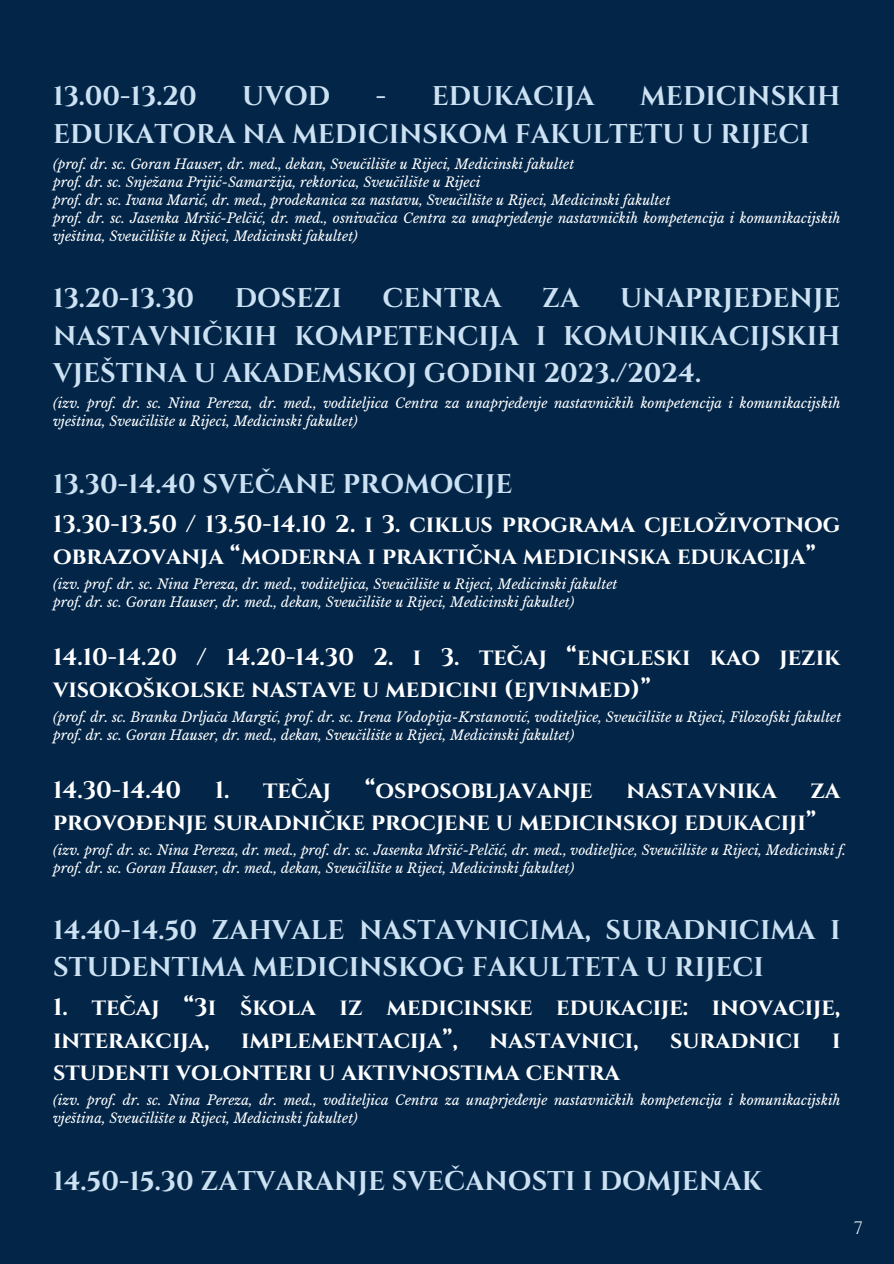
<style>
.page{position:relative;width:894px;height:1264px;background:#fff}
.page>*{position:absolute;margin:0;border:0;box-sizing:border-box;transform-origin:0 0}
.t1{font:700 27px/37.2px "Cinzel";color:#cce1f2}
.t2{font:700 24px/32.7px "Cinzel";color:#fff}
.t3{font:700 22.35px "Cinzel";color:#cce1f2}
.t4{font:700 22.35px "Cinzel";color:#fff}
.t5{font:18px "Cinzel";color:#fff}
.t6{font:italic 13.5px/18px "Libre Baskerville";color:#fff}
</style>
<div class="page">
<div style="left:0;top:0;width:893px;height:1263px;background:#022548"></div>
<h1 class="t1" style="left:53px;top:79px;width:145px">13.00-13.20</h1>
<h1 class="t1" style="left:242px;top:79px;width:89px">UVOD</h1>
<h1 class="t1" style="left:376px;top:79px;width:220px">- EDUKACIJA</h1>
<h1 class="t1" style="left:53px;top:79px;width:788px;text-indent:587px">MEDICINSKIH<br>EDUKATORA NA MEDICINSKOM FAKULTETU U RIJECI</h1>
<p class="t6" style="left:53px;top:155px;width:522px">(prof. dr. sc. Goran Hauser, dr. med., dekan, Sveučilište u Rijeci, Medicinski fakultet</p>
<p class="t6" style="left:53px;top:173px;width:428px">prof. dr. sc. Snježana Prijić-Samaržija, rektorica, Sveučilište u Rijeci</p>
<p class="t6" style="left:53px;top:191px;width:618px">prof. dr. sc. Ivana Marić, dr. med., prodekanica za nastavu, Sveučilište u Rijeci, Medicinski fakultet</p>
<h1 class="t6" style="left:53px;top:209px;width:788px">prof. dr. sc. Jasenka Mršić-Pelčić, dr. med., osnivačica Centra za unaprjeđenje nastavničkih kompetencija i komunikacijskih vještina, Sveučilište u Rijeci, Medicinski fakultet)</h1>
<p class="t1" style="left:53px;top:281px;width:788px;text-align:justify;text-indent:566px">UNAPRJEDENJE NASTAVNIČKIH KOMPETENCIJA I KOMUNIKACIJSKIH VJEŠTINA U AKADEMSKOJ GODINI 2023./2024.</p>
<p class="t1" style="left:53px;top:281px;width:142px">13.20-13.30</p>
<p class="t1" style="left:235px;top:281px;width:108px">DOSEZI</p>
<p class="t1" style="left:382px;top:281px;width:120px">CENTRA</p>
<p class="t1" style="left:542px;top:281px;width:39px">ZA</p>
<p class="t3" style="left:751px;top:280px;width:10px">-</p>
<p class="t6" style="left:53px;top:394px;width:788px">(izv. prof. dr. sc. Nina Pereza, dr. med., voditeljica Centra za unaprjeđenje nastavničkih kompetencija i komunikacijskih vještina, Sveučilište u Rijeci, Medicinski fakultet)</p>
<h1 class="t1" style="left:53px;top:466px;width:460px">13.30-14.40 SVEČANE PROMOCIJE</h1>
<h2 class="t2" style="left:53px;top:508px;width:788px">13.30-13.50 / 13.50-14.10 2. i 3. ciklus programa cjeloživotnog obrazovanja “moderna i praktična medicinska edukacija”</h2>
<h2 class="t6" style="left:53px;top:575px;width:565px">(izv. prof. dr. sc. Nina Pereza, dr. med., voditeljica, Sveučilište u Rijeci, Medicinski fakultet</h2>
<p class="t6" style="left:53px;top:593px;width:522px">prof. dr. sc. Goran Hauser, dr. med., dekan, Sveučilište u Rijeci, Medicinski fakultet)</p>
<p class="t2" style="left:53px;top:641px;width:788px">14.10-14.20 / 14.20-14.30 2. i 3. tečaj “engleski kao jezik visokoškolske nastave u medicini (ejvinmed)”</p>
<p class="t6" style="left:53px;top:708px;width:789px">(prof. dr. sc. Branka Drljača Margić, prof. dr. sc. Irena Vodopija-Krstanović, voditeljice, Sveučilište u Rijeci, Filozofski fakultet</p>
<h2 class="t6" style="left:53px;top:726px;width:522px">prof. dr. sc. Goran Hauser, dr. med., dekan, Sveučilište u Rijeci, Medicinski fakultet)</h2>
<p class="t2" style="left:53px;top:774px;width:129px">14.30-14.40</p>
<p class="t2" style="left:215px;top:774px;width:118px">1. tečaj</p>
<p class="t2" style="left:364px;top:774px;width:229px">“osposobljavanje</p>
<p class="t2" style="left:626px;top:774px;width:152px">nastavnika</p>
<p class="t2" style="left:53px;top:774px;width:788px;text-indent:757px">za provodenje suradničke procjene u medicinskoj edukaciji”</p>
<p class="t4" style="left:136px;top:807px;width:10px">-</p>
<p class="t6" style="left:53px;top:840px;width:794px">(izv. prof. dr. sc. Nina Pereza, dr. med., prof. dr. sc. Jasenka Mršić-Pelčić, dr. med., voditeljice, Sveučilište u Rijeci, Medicinski f.</p>
<p class="t6" style="left:53px;top:858px;width:522px">prof. dr. sc. Goran Hauser, dr. med., dekan, Sveučilište u Rijeci, Medicinski fakultet)</p>
<p class="t1" style="left:53px;top:912px;width:788px">14.40-14.50 ZAHVALE NASTAVNICIMA, SURADNICIMA I<br>STUDENTIMA MEDICINSKOG FAKULTETA U RIJECI</p>
<h1 class="t2" style="left:53px;top:991px;width:788px">1. tečaj “3i škola iz medicinske edukacije: inovacije, interakcija,</h1>
<h1 class="t2" style="left:241px;top:1024px;width:218px">implementacija”,</h1>
<h1 class="t2" style="left:489px;top:1024px;width:151px">nastavnici,</h1>
<h1 class="t2" style="left:670px;top:1024px;width:132px">suradnici</h1>
<h1 class="t2" style="left:831px;top:1024px;width:10px">i</h1>
<h1 class="t2" style="left:53px;top:1056px;width:568px">studenti volonteri u aktivnostima centra</h1>
<h2 class="t6" style="left:53px;top:1091px;width:788px">(izv. prof. dr. sc. Nina Pereza, dr. med., voditeljica Centra za unaprjeđenje nastavničkih kompetencija i komunikacijskih vještina, Sveučilište u Rijeci, Medicinski fakultet)</h2>
<p class="t1" style="left:53px;top:1162px;width:710px">14.50-15.30 ZATVARANJE SVEČANOSTI I DOMJENAK</p>
<h1 class="t5" style="left:853px;top:1216px;width:11px">7</h1>
</div>
